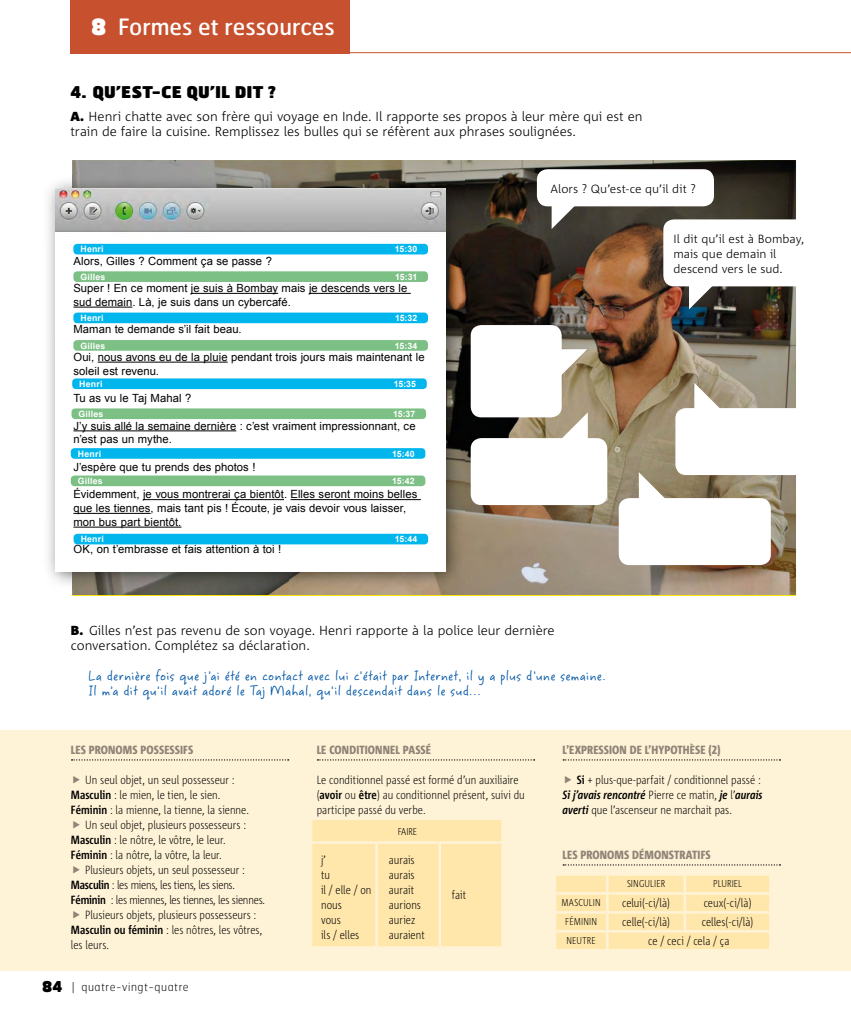
<style>
.page{position:relative;width:851px;height:1017px;background:#fff}
.page>*{position:absolute;margin:0;border:0;box-sizing:border-box;transform-origin:0 0}
.t1{font:22.5px "Hermes";color:#fff}
.t2{font:900 16.25px "Hermes";color:#000}
.t3{font:13.75px/15px "Sweet Pea";letter-spacing:.035em;color:#0056a4}
.t4{font:300 13.12px/15px "Corpid";color:#000}
.t5{font:300 11.88px/15px "Corpid Cd";color:#000}
.t6{font:800 11.88px "Corpid Cd";letter-spacing:.01em;color:#8f8477}
.t7{font:300 11.88px/15px "Corpid";color:#000}
.t8{font:300 11.88px "Corpid Cd";letter-spacing:-.02em;color:#000}
.t9{font:11.25px/13.8px "Arial";letter-spacing:.005em;color:#000}
.t10{font:100 11.25px "Hermes";letter-spacing:.05em;color:#000}
.t11{font:300 10px "Corpid Cd";letter-spacing:.01em;color:#000}
.t12{font:700 8.75px "Arial";letter-spacing:.02em;color:#fff}
.s1{font-weight:900}
.s2{font-weight:700}
.s3{font-weight:900;font-size:15px}
.s4{font-weight:700;font-style:italic}
</style>
<div class="page">
<div style="left:71px;top:0;width:279px;height:53px;background:#c7502e"></div>
<hr style="left:247px;top:52px;width:603px;height:1px;background:#c7502e">
<div style="left:0;top:730px;width:850px;height:241px;background:#fff3d7"></div>
<img style="left:72px;top:160px;width:723px;height:435px">
<div style="left:537px;top:169px;width:176px;height:37px;background:#fff;border-radius:11px"></div>
<svg style="left:551px;top:206px;width:30px;height:23px"></svg>
<div style="left:663px;top:219px;width:152px;height:67px;background:#fff;border-radius:11px"></div>
<svg style="left:689px;top:286px;width:30px;height:23px"></svg>
<div style="left:470px;top:325px;width:91px;height:92px;background:#fff;border-radius:11px"></div>
<svg style="left:561px;top:349px;width:26px;height:30px"></svg>
<div style="left:470px;top:438px;width:137px;height:67px;background:#fff;border-radius:11px"></div>
<svg style="left:557px;top:412px;width:30px;height:27px"></svg>
<div style="left:675px;top:408px;width:129px;height:67px;background:#fff;border-radius:11px"></div>
<svg style="left:694px;top:383px;width:30px;height:26px"></svg>
<div style="left:618px;top:498px;width:152px;height:67px;background:#fff;border-radius:11px"></div>
<svg style="left:638px;top:472px;width:30px;height:27px"></svg>
<svg style="left:71px;top:759px;width:218px;height:2px"></svg>
<svg style="left:317px;top:759px;width:217px;height:2px"></svg>
<svg style="left:563px;top:759px;width:217px;height:2px"></svg>
<svg style="left:563px;top:864px;width:217px;height:2px"></svg>
<div style="left:312px;top:820px;width:189px;height:126px;background:#ffe7ac"></div>
<hr style="left:312px;top:841px;width:64px;height:3px;background:#fff3d7">
<hr style="left:376px;top:841px;width:63px;height:3px;background:#fff3d7">
<hr style="left:375px;top:844px;width:3px;height:102px;background:#fff3d7">
<hr style="left:439px;top:841px;width:65px;height:3px;background:#fff3d7">
<hr style="left:438px;top:844px;width:3px;height:102px;background:#fff3d7">
<svg style="left:555px;top:875px;width:215px;height:74px;background:#ffe8b1"></svg>
<img style="left:48px;top:175px;width:416px;height:414px">
<img style="left:56px;top:189px;width:390px;height:382px">
<hr style="left:191px;top:293px;width:87px;height:1px;background:#000">
<hr style="left:309px;top:293px;width:101px;height:1px;background:#000">
<hr style="left:73px;top:307px;width:59px;height:1px;background:#000">
<hr style="left:98px;top:362px;width:129px;height:1px;background:#000">
<hr style="left:73px;top:430px;width:163px;height:1px;background:#000">
<hr style="left:143px;top:499px;width:141px;height:1px;background:#000">
<hr style="left:290px;top:499px;width:131px;height:1px;background:#000">
<hr style="left:73px;top:513px;width:78px;height:1px;background:#000">
<hr style="left:73px;top:527px;width:108px;height:1px;background:#000">
<div style="left:73px;top:244px;width:355px;height:10px;background:#00b6ed;border-radius:4px"></div>
<div style="left:73px;top:271px;width:355px;height:11px;background:#7cc085;border-radius:4px"></div>
<div style="left:73px;top:313px;width:355px;height:10px;background:#00b6ed;border-radius:4px"></div>
<div style="left:73px;top:340px;width:355px;height:11px;background:#7cc085;border-radius:4px"></div>
<div style="left:74px;top:534px;width:354px;height:10px;background:#00b6ed;border-radius:4px"></div>
<div style="left:72px;top:378px;width:354px;height:11px;background:#00b6ed;border-radius:4px"></div>
<div style="left:71px;top:408px;width:355px;height:11px;background:#7cc085;border-radius:4px"></div>
<div style="left:71px;top:448px;width:354px;height:11px;background:#00b6ed;border-radius:4px"></div>
<div style="left:71px;top:476px;width:354px;height:10px;background:#7cc085;border-radius:4px"></div>
<h1 class="t1" style="left:91px;top:13px;width:245px"><span class="s1">8</span> Formes et ressources</h1>
<h2 class="t2" style="left:70px;top:82px;width:207px">4. QU’EST-CE QU’IL DIT ?</h2>
<p class="t4" style="left:70px;top:109px;width:573px"><span class="s1">A.</span> Henri chatte avec son frère qui voyage en Inde. Il rapporte ses propos à leur mère qui est en train de faire la cuisine. Remplissez les bulles qui se réfèrent aux phrases soulignées.</p>
<p class="t12" style="left:80px;top:243px;width:25px">Henri</p>
<p class="t12" style="left:395px;top:243px;width:24px">15:30</p>
<p class="t9" style="left:73px;top:254px;width:200px">Alors, Gilles ? Comment ça se passe ?</p>
<p class="t12" style="left:80px;top:271px;width:26px">Gilles</p>
<p class="t12" style="left:395px;top:271px;width:24px">15:31</p>
<p class="t9" style="left:73px;top:281px;width:335px">Super ! En ce moment je suis à Bombay mais je descends vers le sud demain. Là, je suis dans un cybercafé.</p>
<p class="t12" style="left:80px;top:312px;width:25px">Henri</p>
<p class="t12" style="left:395px;top:312px;width:24px">15:32</p>
<p class="t9" style="left:73px;top:323px;width:170px">Maman te demande s’il fait beau.</p>
<p class="t12" style="left:80px;top:340px;width:26px">Gilles</p>
<p class="t12" style="left:395px;top:340px;width:24px">15:34</p>
<p class="t9" style="left:73px;top:350px;width:353px">Oui, nous avons eu de la pluie pendant trois jours mais maintenant le soleil est revenu.</p>
<p class="t9" style="left:73px;top:391px;width:119px">Tu as vu le Taj Mahal ?</p>
<p class="t9" style="left:73px;top:419px;width:344px">J’y suis allé la semaine dernière : c’est vraiment impressionnant, ce n’est pas un mythe.</p>
<p class="t9" style="left:73px;top:460px;width:183px">J’espère que tu prends des photos !</p>
<p class="t9" style="left:73px;top:488px;width:345px">Évidemment, je vous montrerai ça bientôt. Elles seront moins belles que les tiennes, mais tant pis ! Écoute, je vais devoir vous laisser, mon bus part bientôt.</p>
<p class="t9" style="left:73px;top:543px;width:209px">OK, on t’embrasse et fais attention à toi !</p>
<p class="t12" style="left:79px;top:378px;width:25px">Henri</p>
<p class="t12" style="left:394px;top:378px;width:24px">15:35</p>
<p class="t12" style="left:79px;top:408px;width:26px">Gilles</p>
<p class="t12" style="left:393px;top:408px;width:24px">15:37</p>
<p class="t12" style="left:78px;top:448px;width:25px">Henri</p>
<p class="t12" style="left:392px;top:448px;width:24px">15:40</p>
<p class="t12" style="left:78px;top:475px;width:26px">Gilles</p>
<p class="t12" style="left:392px;top:475px;width:24px">15:42</p>
<p class="t12" style="left:81px;top:533px;width:25px">Henri</p>
<p class="t12" style="left:395px;top:533px;width:24px">15:44</p>
<p class="t7" style="left:550px;top:181px;width:147px">Alors ? Qu’est-ce qu’il dit ?</p>
<p class="t7" style="left:673px;top:232px;width:132px">Il dit qu’il est à Bombay, mais que demain il descend vers le sud.</p>
<p class="t4" style="left:71px;top:623px;width:485px"><span class="s1">B.</span> Gilles n’est pas revenu de son voyage. Henri rapporte à la police leur dernière conversation. Complétez sa déclaration.</p>
<p class="t3" style="left:89px;top:668px;width:518px">La dernière fois que j’ai été en contact avec lui c’était par Internet, il y a plus d’une semaine.<br>Il m’a dit qu’il avait adoré le Taj Mahal, qu’il descendait dans le sud…</p>
<p class="t6" style="left:71px;top:743px;width:124px">LES PRONOMS POSSESSIFS</p>
<p class="t5" style="left:85px;top:773px;width:151px">Un seul objet, un seul possesseur :</p>
<p class="t5" style="left:71px;top:788px;width:151px"><span class="s2">Masculin</span> : le mien, le tien, le sien.</p>
<p class="t5" style="left:71px;top:803px;width:179px"><span class="s2">Féminin</span> : la mienne, la tienne, la sienne.</p>
<p class="t5" style="left:85px;top:818px;width:162px">Un seul objet, plusieurs possesseurs :</p>
<p class="t5" style="left:71px;top:833px;width:156px"><span class="s2">Masculin</span> : le nôtre, le vôtre, le leur.</p>
<p class="t5" style="left:71px;top:848px;width:152px"><span class="s2">Féminin</span> : la nôtre, la vôtre, la leur.</p>
<p class="t5" style="left:85px;top:863px;width:161px">Plusieurs objets, un seul possesseur :</p>
<p class="t8" style="left:71px;top:878px;width:166px"><span class="s2">Masculin</span> : les miens, les tiens, les siens.</p>
<p class="t8" style="left:71px;top:893px;width:196px"><span class="s2">Féminin</span> : les miennes, les tiennes, les siennes.</p>
<p class="t5" style="left:85px;top:908px;width:173px">Plusieurs objets, plusieurs possesseurs :</p>
<p class="t5" style="left:71px;top:923px;width:193px"><span class="s2">Masculin ou féminin</span> : les nôtres, les vôtres,</p>
<p class="t5" style="left:71px;top:938px;width:40px">les leurs.</p>
<p class="t10" style="left:42px;top:979px;width:148px"><span class="s3">84</span> | quatre-vingt-quatre</p>
<p class="t6" style="left:317px;top:743px;width:116px">LE CONDITIONNEL PASSÉ</p>
<p class="t5" style="left:317px;top:773px;width:209px">Le conditionnel passé est formé d’un auxiliaire (<span class="s2">avoir</span> ou <span class="s2">être</span>) au conditionnel présent, suivi du participe passé du verbe.</p>
<p class="t11" style="left:397px;top:826px;width:21px">FAIRE</p>
<p class="t5" style="left:321px;top:852px;width:52px">j’<br>tu<br>il / elle / on nous<br>vous<br>ils / elles</p>
<p class="t5" style="left:388px;top:852px;width:37px">aurais aurais aurait aurions auriez auraient</p>
<p class="t5" style="left:451px;top:887px;width:16px">fait</p>
<p class="t6" style="left:562px;top:743px;width:159px">L’EXPRESSION DE L’HYPOTHÈSE (2)</p>
<p class="t5" style="left:562px;top:773px;width:201px;text-indent:14px"><span class="s2">Si</span> + plus-que-parfait / conditionnel passé :<br><span class="s4">Si j’avais rencontré</span> Pierre ce matin, <span class="s4">je</span> l’<span class="s4">aurais averti</span> que l’ascenseur ne marchait pas.</p>
<p class="t6" style="left:562px;top:848px;width:150px">LES PRONOMS DÉMONSTRATIFS</p>
<p class="t11" style="left:627px;top:878px;width:40px">SINGULIER</p>
<p class="t11" style="left:713px;top:878px;width:30px">PLURIEL</p>
<p class="t11" style="left:561px;top:897px;width:41px">MASCULIN</p>
<p class="t5" style="left:622px;top:896px;width:49px">celui(-ci/là)</p>
<p class="t5" style="left:703px;top:896px;width:49px">ceux(-ci/là)</p>
<p class="t11" style="left:565px;top:916px;width:33px">FÉMININ</p>
<p class="t5" style="left:622px;top:915px;width:49px">celle(-ci/là)</p>
<p class="t5" style="left:701px;top:915px;width:53px">celles(-ci/là)</p>
<p class="t11" style="left:566px;top:935px;width:31px">NEUTRE</p>
<p class="t5" style="left:648px;top:934px;width:83px">ce / ceci / cela / ça</p>
</div>
